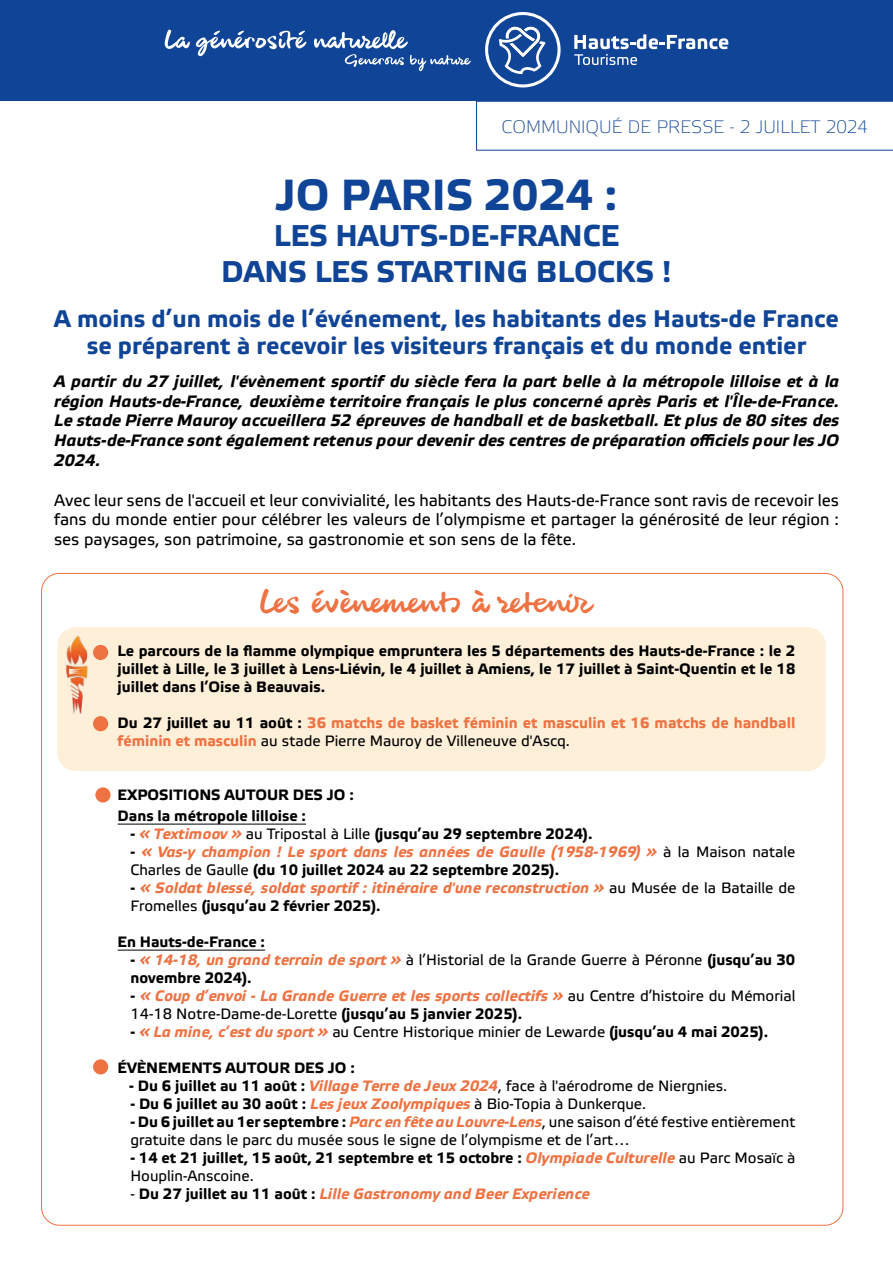
<style>
.page{position:relative;width:893px;height:1263px;background:#fff}
.page>*{position:absolute;margin:0;border:0;box-sizing:border-box;transform-origin:0 0}
.t1{font:700 43.5px "Etelka Text Pro";color:#0f4496}
.t2{font:700 30px/36px "Etelka Text Pro";color:#0f4496;text-align:center}
.t3{font:30px "black Hand";color:#ee7242}
.t4{font:700 24px/27px "Etelka Text Pro";color:#0f4496;text-align:center}
.t5{font:18px "Etelka Thin Pro";color:#0f4496}
.t6{font:italic 700 16.5px/19.8px "Etelka Text Pro";color:#000;text-align:justify}
.t7{font:16.5px/19.8px "Etelka Text Pro";color:#000;text-align:justify}
.t8{font:15px/18px "Etelka Text Pro";color:#000}
.t9{font:700 15px/18px "Etelka Text Pro";color:#000}
.t10{font:italic 700 15px/18px "Etelka Text Pro";color:#ee7242}
.t11{font:700 15px/18px "Etelka Text Pro";color:#ee7242}
.s1{color:#000}
.s2{font-weight:400;color:#000}
.s3{font-style:italic;color:#ee7242}
.s4{font-weight:400}
.s5{font-style:normal;color:#000}
.s6{font-weight:400;font-style:normal;color:#000}
.s7{font-weight:700}
.s8{font-weight:700;font-style:italic;color:#ee7242}
</style>
<div class="page">
<div style="left:57px;top:627px;width:769px;height:144px;background:#feefd9;border-radius:18px"></div>
<div style="left:0;top:0;width:893px;height:101px;background:#0f4496"></div>
<svg style="left:165px;top:30px;width:25px;height:19px"></svg>
<svg style="left:196px;top:31px;width:110px;height:25px"></svg>
<svg style="left:485px;top:12px;width:76px;height:75px"></svg>
<svg style="left:574px;top:34px;width:154px;height:31px"></svg>
<svg style="left:314px;top:30px;width:157px;height:41px"></svg>
<svg style="left:476px;top:101px;width:417px;height:49px"></svg>
<img style="left:66px;top:636px;width:21px;height:78px">
<hr style="left:118px;top:824px;width:188px;height:1px;background:#000">
<hr style="left:118px;top:950px;width:147px;height:1px;background:#000">
<div style="left:93px;top:645px;width:15px;height:15px;background:#ee7242;border-radius:50%"></div>
<div style="left:93px;top:716px;width:15px;height:15px;background:#ee7242;border-radius:50%"></div>
<div style="left:95px;top:787px;width:16px;height:15px;background:#ee7242;border-radius:50%"></div>
<div style="left:93px;top:1059px;width:15px;height:15px;background:#ee7242;border-radius:50%"></div>
<p class="t5" style="left:502px;top:118px;width:368px">COMMUNIQUÉ DE PRESSE - 2 JUILLET 2024</p>
<h1 class="t1" style="left:275px;top:170px;width:344px">JO PARIS 2024 :</h1>
<h2 class="t2" style="left:221px;top:219px;width:452px">LES HAUTS-DE-FRANCE<br>DANS LES STARTING BLOCKS !</h2>
<h3 class="t4" style="left:54px;top:306px;width:786px">A moins d’un mois de l’événement, les habitants des Hauts-de France se préparent à recevoir les visiteurs français et du monde entier</h3>
<p class="t6" style="left:54px;top:372px;width:787px">A partir du 27 juillet, l'évènement sportif du siècle fera la part belle à la métropole lilloise et à la région Hauts-de-France, deuxième territoire français le plus concerné après Paris et l'Île-de-France.<br>Le stade Pierre Mauroy accueillera 52 épreuves de handball et de basketball. Et plus de 80 sites des Hauts-de-France sont également retenus pour devenir des centres de préparation officiels pour les JO 2024.</p>
<p class="t7" style="left:54px;top:491px;width:786px">Avec leur sens de l'accueil et leur convivialité, les habitants des Hauts-de-France sont ravis de recevoir les fans du monde entier pour célébrer les valeurs de l’olympisme et partager la générosité de leur région : ses paysages, son patrimoine, sa gastronomie et son sens de la fête.</p>
<h2 class="t3" style="left:261px;top:584px;width:335px">Les évènements à retenir</h2>
<p class="t9" style="left:118px;top:642px;width:679px;text-align:justify">Le parcours de la flamme olympique empruntera les 5 départements des Hauts-de-France : le 2 juillet à Lille, le 3 juillet à Lens-Liévin, le 4 juillet à Amiens, le 17 juillet à Saint-Quentin et le 18 juillet dans l’Oise à Beauvais.</p>
<p class="t11" style="left:118px;top:714px;width:679px"><span class="s1">Du 27 juillet au 11 août :</span> 36 matchs de basket féminin et masculin et 16 matchs de handball féminin et masculin <span class="s2">au stade Pierre Mauroy de Villeneuve d'Ascq.</span></p>
<p class="t9" style="left:118px;top:785px;width:238px;line-height:21px">EXPOSITIONS AUTOUR DES JO :<br>Dans la métropole lilloise :</p>
<p class="t9" style="left:130px;top:825px;width:464px">- <span class="s3">« Textimoov »</span> <span class="s4">au Tripostal à Lille</span> (jusqu’au 29 septembre 2024).</p>
<p class="t10" style="left:130px;top:843px;width:666px"><span class="s5">-</span> « Vas-y champion ! Le sport dans les années de Gaulle (1958-1969) » <span class="s6">à la Maison natale<br>Charles de Gaulle</span> <span class="s5">(du 10 juillet 2024 au 22 septembre 2025).</span></p>
<p class="t10" style="left:130px;top:879px;width:666px"><span class="s5">-</span> « Soldat blessé, soldat sportif : itinéraire d'une reconstruction » <span class="s6">au Musée de la Bataille de<br>Fromelles</span> <span class="s5">(jusqu’au 2 février 2025).</span></p>
<p class="t9" style="left:118px;top:933px;width:149px">En Hauts-de-France :</p>
<p class="t8" style="left:130px;top:951px;width:666px"><span class="s7">-</span> <span class="s8">« 14-18, un grand terrain de sport »</span> à l’Historial de la Grande Guerre à Péronne <span class="s7">(jusqu’au 30 novembre 2024).</span></p>
<p class="t8" style="left:130px;top:987px;width:666px"><span class="s7">-</span> <span class="s8">« Coup d’envoi - La Grande Guerre et les sports collectifs »</span> au Centre d’histoire du Mémorial<br>14-18 Notre-Dame-de-Lorette <span class="s7">(jusqu’au 5 janvier 2025).</span></p>
<p class="t8" style="left:130px;top:1023px;width:639px"><span class="s7">-</span> <span class="s8">« La mine, c’est du sport »</span> au Centre Historique minier de Lewarde <span class="s7">(jusqu’au 4 mai 2025).</span></p>
<p class="t9" style="left:118px;top:1059px;width:239px">ÉVÈNEMENTS AUTOUR DES JO :</p>
<p class="t8" style="left:129px;top:1077px;width:600px"><span class="s7">- Du 6 juillet au 11 août :</span> <span class="s8">Village Terre de Jeux 2024</span>, face à l'aérodrome de Niergnies.</p>
<p class="t8" style="left:130px;top:1095px;width:517px"><span class="s7">- Du 6 juillet au 30 août :</span> <span class="s8">Les jeux Zoolympiques</span> à Bio-Topia à Dunkerque.</p>
<p class="t8" style="left:130px;top:1113px;width:666px"><span class="s7">- Du 6 juillet au 1er septembre :</span> <span class="s8">Parc en fête au Louvre-Lens</span>, une saison d’été festive entièrement gratuite dans le parc du musée sous le signe de l’olympisme et de l’art…</p>
<p class="t9" style="left:130px;top:1149px;width:666px">- 14 et 21 juillet, 15 août, 21 septembre et 15 octobre : <span class="s3">Olympiade Culturelle</span> <span class="s4">au Parc Mosaïc à<br>Houplin-Anscoine.</span></p>
<p class="t10" style="left:130px;top:1185px;width:460px"><span class="s6">-</span> <span class="s5">Du 27 juillet au 11 août :</span> Lille Gastronomy and Beer Experience</p>
</div>
